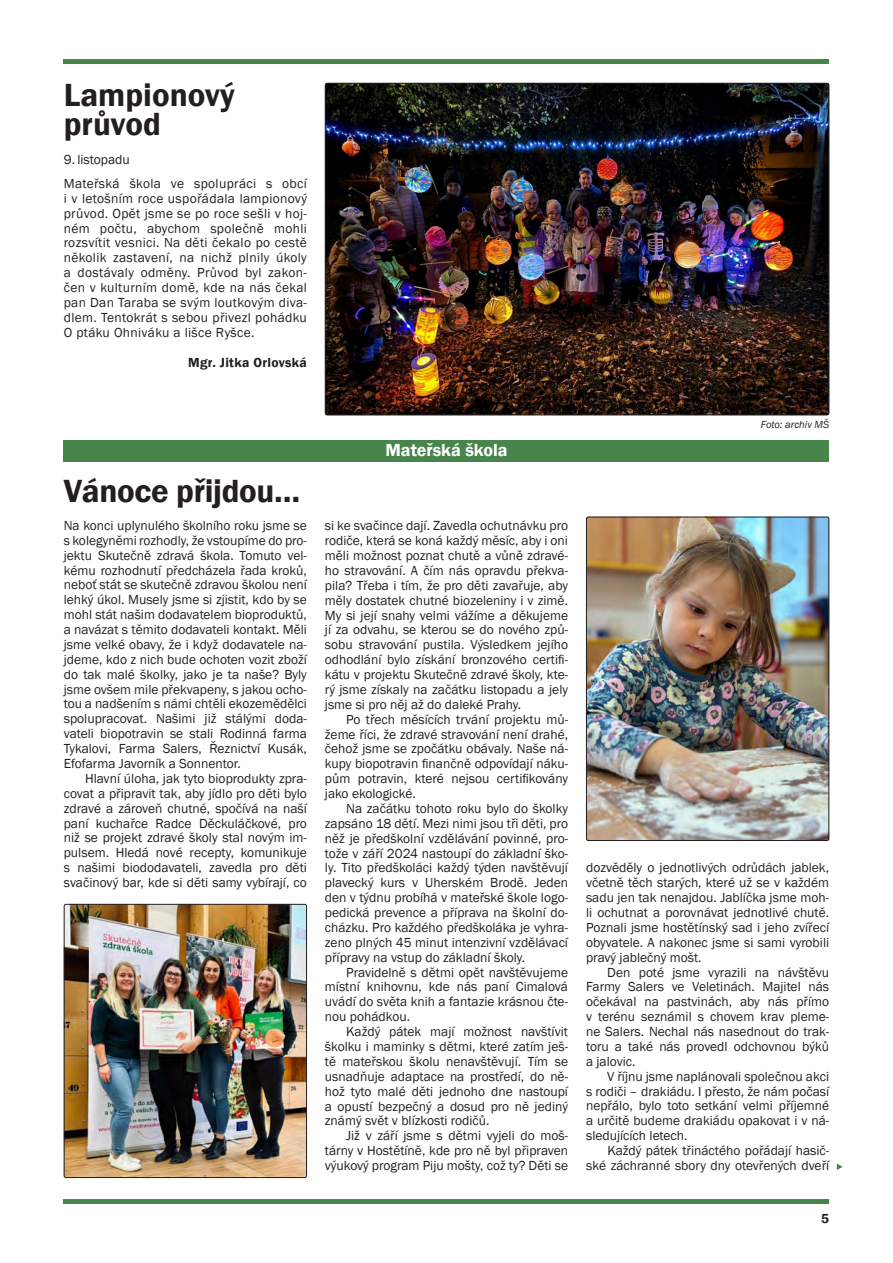
<style>
.page{position:relative;width:893px;height:1263px;background:#fff}
.page>*{position:absolute;margin:0;border:0;box-sizing:border-box;transform-origin:0 0}
.t1{font:600 33px/28.5px "Franklin Gothic";letter-spacing:-.01em;color:#231f20}
.t2{font:600 18px "Franklin Gothic";color:#fff}
.t3{font:13.5px/14.9px "Franklin Gothic";color:#231f20;text-align:justify}
.t4{font:600 13.5px "Franklin Gothic";letter-spacing:.025em;color:#231f20}
.t5{font:italic 10.5px "Franklin Gothic";color:#231f20}
</style>
<div class="page">
<hr style="left:64px;top:60px;width:765px;height:4px;background:#48854b">
<hr style="left:64px;top:1199px;width:765px;height:4px;background:#48854b">
<img style="left:325px;top:83px;width:504px;height:332px">
<div style="left:64px;top:440px;width:765px;height:21px;background:#48854b"></div>
<img style="left:64px;top:904px;width:243px;height:274px">
<div style="left:64px;top:904px;width:243px;height:274px;border:1px solid #231f20;border-radius:2px"></div>
<img style="left:586px;top:517px;width:243px;height:324px">
<div style="left:586px;top:517px;width:243px;height:324px;border:1px solid #231f20;border-radius:2px"></div>
<svg style="left:837px;top:1163px;width:6px;height:7px"></svg>
<h1 class="t1" style="left:64px;top:81px;width:172px">Lampionový průvod</h1>
<p class="t3" style="left:64px;top:176px;width:245px">Mateřská škola ve spolupráci s obcí i v letošním roce uspořádala lampionový průvod. Opět jsme se po roce sešli v hoj&shy;ném počtu, abychom společně mohli rozsvítit vesnici. Na děti čekalo po cestě několik zastavení, na nichž plnily úkoly a dostávaly odměny. Průvod byl zakon&shy;čen v kulturním domě, kde na nás čekal pan Dan Taraba se svým loutkovým diva&shy;dlem. Tentokrát s sebou přivezl pohádku O ptáku Ohniváku a lišce Ryšce.</p>
<p class="t4" style="left:188px;top:354px;width:120px">Mgr. Jitka Orlovská</p>
<p class="t3" style="left:64px;top:152px;width:67px">9. listopadu</p>
<h1 class="t1" style="left:64px;top:477px;width:238px">Vánoce přijdou…</h1>
<p class="t3" style="left:64px;top:518px;width:245px">Na konci uplynulého školního roku jsme se s kolegyněmi rozhodly, že vstoupíme do pro&shy;jektu Skutečně zdravá škola. Tomuto vel&shy;kému rozhodnutí předcházela řada kroků, neboť stát se skutečně zdravou školou není lehký úkol. Musely jsme si zjistit, kdo by se mohl stát našim dodavatelem bioproduktů, a navázat s těmito dodavateli kontakt. Měli jsme velké obavy, že i když dodavatele na&shy;jdeme, kdo z nich bude ochoten vozit zboží do tak malé školky, jako je ta naše? Byly jsme ovšem mile překvapeny, s jakou ocho&shy;tou a nadšením s námi chtěli ekozemědělci spolupracovat. Našimi již stálými doda&shy;vateli biopotravin se stali Rodinná farma Tykalovi, Farma Salers, Řeznictví Kusák, Efofarma Javorník a Sonnentor.</p>
<p class="t3" style="left:64px;top:771px;width:245px;text-indent:21px">Hlavní úloha, jak tyto bioprodukty zpra&shy;covat a připravit tak, aby jídlo pro děti bylo zdravé a zároveň chutné, spočívá na naší paní kuchařce Radce Děckuláčkové, pro niž se projekt zdravé školy stal novým im&shy;pulsem. Hledá nové recepty, komunikuje s našimi biododavateli, zavedla pro děti svačinový bar, kde si děti samy vybírají, co</p>
<h2 class="t2" style="left:385px;top:439px;width:124px">Mateřská škola</h2>
<p class="t3" style="left:325px;top:519px;width:245px">si ke svačince dají. Zavedla ochutnávku pro rodiče, která se koná každý měsíc, aby i oni měli možnost poznat chutě a vůně zdravé&shy;ho stravování. A čím nás opravdu překva&shy;pila? Třeba i tím, že pro děti zavařuje, aby měly dostatek chutné biozeleniny i v zimě.<br>My si její snahy velmi vážíme a děkujeme jí za odvahu, se kterou se do nového způ&shy;sobu stravování pustila. Výsledkem jejího odhodlání bylo získání bronzového certifi&shy;kátu v projektu Skutečně zdravé školy, kte&shy;rý jsme získaly na začátku listopadu a jely jsme si pro něj až do daleké Prahy.</p>
<p class="t3" style="left:325px;top:712px;width:245px;text-indent:21px">Po třech měsících trvání projektu mů&shy;žeme říci, že zdravé stravování není drahé, čehož jsme se zpočátku obávaly. Naše ná&shy;kupy biopotravin finančně odpovídají náku&shy;pům potravin, které nejsou certifikovány jako ekologické.</p>
<p class="t3" style="left:325px;top:801px;width:245px;text-indent:21px">Na začátku tohoto roku bylo do školky zapsáno 18 dětí. Mezi nimi jsou tři děti, pro něž je předškolní vzdělávání povinné, pro&shy;tože v září 2024 nastoupí do základní ško&shy;ly. Tito předškoláci každý týden navštěvují plavecký kurs v Uherském Brodě. Jeden den v týdnu probíhá v mateřské škole logo&shy;pedická prevence a příprava na školní do&shy;cházku. Pro každého předškoláka je vyhra&shy;zeno plných 45 minut intenzivní vzdělávací přípravy na vstup do základní školy.</p>
<p class="t3" style="left:325px;top:965px;width:245px;text-indent:21px">Pravidelně s dětmi opět navštěvujeme místní knihovnu, kde nás paní Cimalová uvádí do světa knih a fantazie krásnou čte&shy;nou pohádkou.</p>
<p class="t3" style="left:325px;top:1024px;width:245px;text-indent:21px">Každý pátek mají možnost navštívit školku i maminky s dětmi, které zatím ješ&shy;tě mateřskou školu nenavštěvují. Tím se usnadňuje adaptace na prostředí, do ně&shy;hož tyto malé děti jednoho dne nastoupí a opustí bezpečný a dosud pro ně jediný známý svět v blízkosti rodičů.</p>
<p class="t3" style="left:325px;top:1129px;width:245px;text-indent:21px">Již v září jsme s dětmi vyjeli do moš&shy;tárny v Hostětíně, kde pro ně byl připraven výukový program Piju mošty, což ty? Děti se</p>
<p class="t5" style="left:761px;top:418px;width:70px">Foto: archiv MŠ</p>
<p class="t3" style="left:586px;top:861px;width:245px">dozvěděly o jednotlivých odrůdách jablek, včetně těch starých, které už se v každém sadu jen tak nenajdou. Jablíčka jsme moh&shy;li ochutnat a porovnávat jednotlivé chutě.<br>Poznali jsme hostětínský sad i jeho zvířecí obyvatele. A nakonec jsme si sami vyrobili pravý jablečný mošt.</p>
<p class="t3" style="left:586px;top:965px;width:245px;text-indent:21px">Den poté jsme vyrazili na návštěvu Farmy Salers ve Veletinách. Majitel nás očekával na pastvinách, aby nás přímo v terénu seznámil s chovem krav pleme&shy;ne Salers. Nechal nás nasednout do trak&shy;toru a také nás provedl odchovnou býků a jalovic.</p>
<p class="t3" style="left:586px;top:1069px;width:245px;text-indent:21px">V říjnu jsme naplánovali společnou akci s rodiči – drakiádu. I přesto, že nám počasí nepřálo, bylo toto setkání velmi příjemné a určitě budeme drakiádu opakovat i v ná&shy;sledujících letech.</p>
<p class="t3" style="left:586px;top:1143px;width:245px;text-align:right">Každý pátek třináctého pořádají hasič&shy;ské záchranné sbory dny otevřených dveří</p>
<p class="t4" style="left:821px;top:1210px;width:9px">5</p>
</div>
